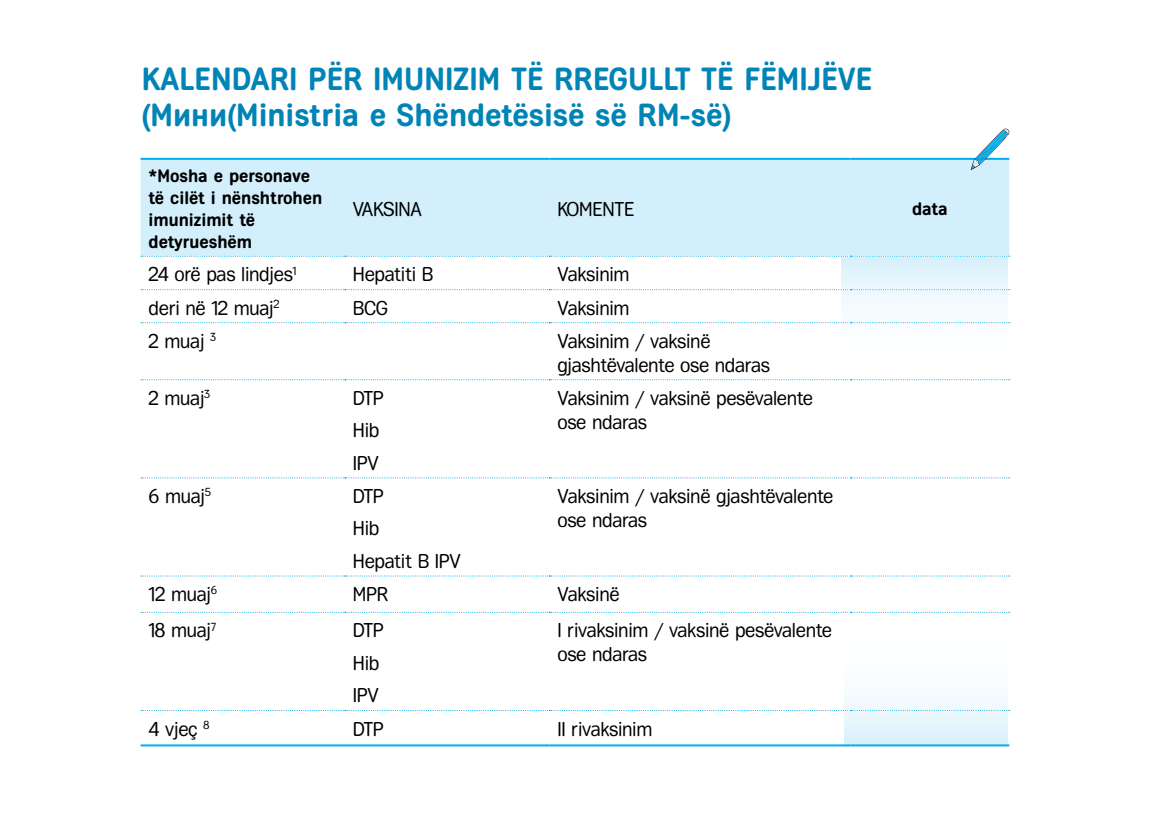
<style>
.page{position:relative;width:1151px;height:840px;background:#fff}
.page>*{position:absolute;margin:0;border:0;box-sizing:border-box;transform-origin:0 0}
.t1{font:700 32px/36px "Fregat";color:#0084b6}
.t2{font:20px/32.4px "Fregat";letter-spacing:-.015em;color:#000}
.t3{font:700 18px/22px "Fregat";color:#000}
</style>
<div class="page">
<div style="left:841px;top:256px;width:166px;height:153px;background:linear-gradient(to bottom,#e3f4fd,#fff)"></div>
<div style="left:845px;top:592px;width:162px;height:153px;background:linear-gradient(to bottom,#fff,#e3f4fd)"></div>
<div style="left:141px;top:160px;width:868px;height:95px;background:#d4effc"></div>
<svg style="left:141px;top:255px;width:869px;height:1px"></svg>
<svg style="left:141px;top:289px;width:869px;height:1px"></svg>
<svg style="left:141px;top:322px;width:869px;height:1px"></svg>
<svg style="left:141px;top:379px;width:869px;height:1px"></svg>
<svg style="left:141px;top:477px;width:869px;height:1px"></svg>
<svg style="left:141px;top:575px;width:869px;height:1px"></svg>
<svg style="left:141px;top:611px;width:869px;height:1px"></svg>
<svg style="left:844px;top:709px;width:164px;height:1px"></svg>
<hr style="left:141px;top:744px;width:204px;height:2px;background:#00aeef">
<hr style="left:345px;top:744px;width:204px;height:2px;background:#00aeef">
<hr style="left:549px;top:744px;width:301px;height:2px;background:#00aeef">
<hr style="left:850px;top:744px;width:159px;height:2px;background:#00aeef">
<hr style="left:141px;top:158px;width:204px;height:2px;background:#00aeef">
<hr style="left:345px;top:158px;width:204px;height:2px;background:#00aeef">
<hr style="left:549px;top:158px;width:301px;height:2px;background:#00aeef">
<hr style="left:850px;top:158px;width:159px;height:2px;background:#00aeef">
<svg style="left:971px;top:128px;width:39px;height:42px"></svg>
<h1 class="t1" style="left:142px;top:61px;width:732px">KALENDARI PËR IMUNIZIM TË RREGULLT TË FËMIJËVE (Мини(Ministria e Shëndetësisë së RM-së)</h1>
<p class="t3" style="left:149px;top:165px;width:175px">*Mosha e personave të cilët i nënshtrohen imunizimit të detyrueshëm</p>
<p class="t2" style="left:353px;top:193px;width:70px">VAKSINA</p>
<p class="t2" style="left:557px;top:193px;width:79px">KOMENTE</p>
<p class="t3" style="left:912px;top:198px;width:37px">data</p>
<p class="t2" style="left:149px;top:258px;width:149px">24 orë pas lindjes<sup>1</sup></p>
<p class="t2" style="left:353px;top:258px;width:82px">Hepatiti B</p>
<p class="t2" style="left:557px;top:258px;width:74px">Vaksinim</p>
<p class="t2" style="left:149px;top:291px;width:132px">deri në 12 muaj<sup>2</sup></p>
<p class="t2" style="left:353px;top:291px;width:37px">BCG</p>
<p class="t2" style="left:557px;top:291px;width:74px">Vaksinim</p>
<p class="t2" style="left:149px;top:324px;width:69px">2 muaj <sup>3</sup></p>
<p class="t2" style="left:557px;top:328px;width:214px;line-height:24px">Vaksinim / vaksinë gjashtëvalente ose ndaras</p>
<p class="t2" style="left:149px;top:381px;width:63px">2 muaj<sup>3</sup></p>
<p class="t2" style="left:353px;top:381px;width:32px">DTP<br>Hib<br>IPV</p>
<p class="t2" style="left:557px;top:385px;width:257px;line-height:24px">Vaksinim / vaksinë pesëvalente ose ndaras</p>
<p class="t2" style="left:149px;top:479px;width:64px">6 muaj<sup>5</sup></p>
<p class="t2" style="left:353px;top:479px;width:109px">DTP<br>Hib<br>Hepatit B IPV</p>
<p class="t2" style="left:557px;top:483px;width:277px;line-height:24px">Vaksinim / vaksinë gjashtëvalente ose ndaras</p>
<p class="t2" style="left:149px;top:577px;width:70px">12 muaj<sup>6</sup></p>
<p class="t2" style="left:353px;top:577px;width:37px">MPR</p>
<p class="t2" style="left:557px;top:577px;width:64px">Vaksinë</p>
<p class="t2" style="left:149px;top:614px;width:69px">18 muaj<sup>7</sup></p>
<p class="t2" style="left:353px;top:614px;width:32px">DTP<br>Hib<br>IPV</p>
<p class="t2" style="left:557px;top:618px;width:276px;line-height:24px">I rivaksinim / vaksinë pesëvalente ose ndaras</p>
<p class="t2" style="left:149px;top:712px;width:63px">4 vjeç <sup>8</sup></p>
<p class="t2" style="left:353px;top:712px;width:32px">DTP</p>
<p class="t2" style="left:557px;top:712px;width:97px">II rivaksinim</p>
</div>
